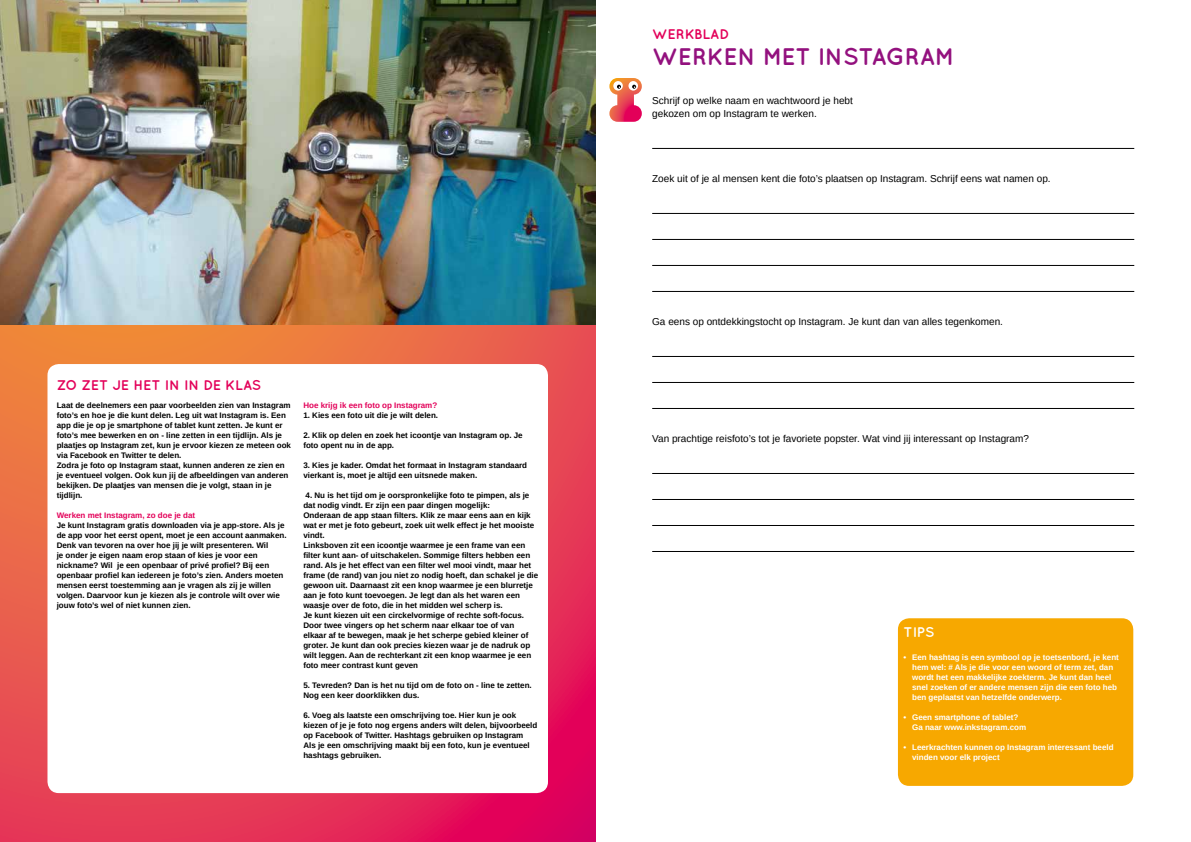
<style>
.page{position:relative;width:1191px;height:842px;background:#fff}
.page>*{position:absolute;margin:0;border:0;box-sizing:border-box;transform-origin:0 0}
.t1{font:700 24px "Quicksand";color:#93117e}
.t2{font:700 14px "Quicksand";color:#e30059}
.t3{font:700 14px "Quicksand";color:#fff}
.t4{font:10px/13px "Arimo";color:#000}
.t5{font:700 8px/10px "Arimo";color:#000}
.t6{font:700 8px/10px "Arimo";color:#fff}
.t7{font:700 8px "Arimo";color:#e30059}
</style>
<div class="page">
<svg style="left:0;top:325px;width:595px;height:517px;background:#e7494f"></svg>
<img style="left:0;top:0;width:595px;height:325px">
<div style="left:47px;top:364px;width:501px;height:429px;background:#fff;border-radius:11px"></div>
<div style="left:898px;top:618px;width:235px;height:168px;background:#f7a800;border-radius:11px"></div>
<hr style="left:652px;top:148px;width:482px;height:1px;background:#000">
<hr style="left:652px;top:213px;width:482px;height:1px;background:#000">
<hr style="left:652px;top:239px;width:482px;height:1px;background:#000">
<hr style="left:652px;top:265px;width:482px;height:1px;background:#000">
<hr style="left:652px;top:291px;width:482px;height:1px;background:#000">
<hr style="left:652px;top:356px;width:482px;height:1px;background:#000">
<hr style="left:652px;top:382px;width:482px;height:1px;background:#000">
<hr style="left:652px;top:408px;width:482px;height:1px;background:#000">
<hr style="left:652px;top:473px;width:482px;height:1px;background:#000">
<hr style="left:652px;top:499px;width:482px;height:1px;background:#000">
<hr style="left:652px;top:525px;width:482px;height:1px;background:#000">
<hr style="left:652px;top:551px;width:482px;height:1px;background:#000">
<svg style="left:609px;top:78px;width:33px;height:44px"></svg>
<h2 class="t2" style="left:57px;top:377px;width:206px">ZO ZET JE HET IN IN DE KLAS</h2>
<p class="t5" style="left:57px;top:401px;width:236px">Laat de deelnemers een paar voorbeelden zien van Instagram foto’s en hoe je die kunt delen. Leg uit wat Instagram is. Een app die je op je smartphone of tablet kunt zetten. Je kunt er foto’s mee bewerken en on - line zetten in een tijdlijn. Als je plaatjes op Instagram zet, kun je ervoor kiezen ze meteen ook via Facebook en Twitter te delen.<br>Zodra je foto op Instagram staat, kunnen anderen ze zien en je eventueel volgen. Ook kun jij de afbeeldingen van anderen bekijken. De plaatjes van mensen die je volgt, staan in je tijdlijn.</p>
<p class="t7" style="left:57px;top:511px;width:140px">Werken met Instagram, zo doe je dat</p>
<p class="t5" style="left:57px;top:521px;width:231px">Je kunt Instagram gratis downloaden via je app-store. Als je de app voor het eerst opent, moet je een account aanmaken.<br>Denk van tevoren na over hoe jij je wilt presenteren. Wil<br>je onder je eigen naam erop staan of kies je voor een nickname? Wil je een openbaar of privé profiel? Bij een openbaar profiel kan iedereen je foto’s zien. Anders moeten mensen eerst toestemming aan je vragen als zij je willen volgen. Daarvoor kun je kiezen als je controle wilt over wie jouw foto’s wel of niet kunnen zien.</p>
<p class="t7" style="left:303px;top:401px;width:135px">Hoe krijg ik een foto op Instagram?</p>
<p class="t5" style="left:303px;top:411px;width:136px">1. Kies een foto uit die je wilt delen.</p>
<p class="t5" style="left:303px;top:431px;width:221px">2. Klik op delen en zoek het icoontje van Instagram op. Je foto opent nu in de app.</p>
<p class="t5" style="left:303px;top:461px;width:225px">3. Kies je kader. Omdat het formaat in Instagram standaard vierkant is, moet je altijd een uitsnede maken.</p>
<p class="t5" style="left:303px;top:491px;width:236px">4. Nu is het tijd om je oorspronkelijke foto te pimpen, als je dat nodig vindt. Er zijn een paar dingen mogelijk:<br>Onderaan de app staan filters. Klik ze maar eens aan en kijk wat er met je foto gebeurt, zoek uit welk effect je het mooiste vindt.<br>Linksboven zit een icoontje waarmee je een frame van een filter kunt aan- of uitschakelen. Sommige filters hebben een rand. Als je het effect van een filter wel mooi vindt, maar het frame (de rand) van jou niet zo nodig hoeft, dan schakel je die gewoon uit. Daarnaast zit een knop waarmee je een blurretje aan je foto kunt toevoegen. Je legt dan als het waren een waasje over de foto, die in het midden wel scherp is.<br>Je kunt kiezen uit een circkelvormige of rechte soft-focus.<br>Door twee vingers op het scherm naar elkaar toe of van elkaar af te bewegen, maak je het scherpe gebied kleiner of groter. Je kunt dan ook precies kiezen waar je de nadruk op wilt leggen. Aan de rechterkant zit een knop waarmee je een foto meer contrast kunt geven</p>
<p class="t5" style="left:303px;top:681px;width:230px">5. Tevreden? Dan is het nu tijd om de foto on - line te zetten.<br>Nog een keer doorklikken dus.</p>
<p class="t5" style="left:303px;top:711px;width:235px">6. Voeg als laatste een omschrijving toe. Hier kun je ook kiezen of je je foto nog ergens anders wilt delen, bijvoorbeeld op Facebook of Twitter. Hashtags gebruiken op Instagram Als je een omschrijving maakt bij een foto, kun je eventueel hashtags gebruiken.</p>
<h2 class="t2" style="left:652px;top:26px;width:79px">WERKBLAD</h2>
<h1 class="t1" style="left:652px;top:42px;width:304px">WERKEN MET INSTAGRAM</h1>
<p class="t4" style="left:652px;top:94px;width:202px">Schrijf op welke naam en wachtwoord je hebt gekozen om op Instagram te werken.</p>
<p class="t4" style="left:652px;top:172px;width:400px">Zoek uit of je al mensen kent die foto’s plaatsen op Instagram. Schrijf eens wat namen op.</p>
<p class="t4" style="left:652px;top:315px;width:352px">Ga eens op ontdekkingstocht op Instagram. Je kunt dan van alles tegenkomen.</p>
<p class="t4" style="left:652px;top:432px;width:378px">Van prachtige reisfoto’s tot je favoriete popster. Wat vind jij interessant op Instagram?</p>
<h2 class="t3" style="left:903px;top:624px;width:32px">TIPS</h2>
<p class="t6" style="left:912px;top:652px;width:208px;text-indent:-9px">• Een hashtag is een symbool op je toetsenbord, je kent hem wel: # Als je die voor een woord of term zet, dan wordt het een makkelijke zoekterm. Je kunt dan heel snel zoeken of er andere mensen zijn die een foto heb ben geplaatst van hetzelfde onderwerp.</p>
<p class="t6" style="left:912px;top:712px;width:115px;text-indent:-9px">• Geen smartphone of tablet?<br>Ga naar www.inkstagram.com</p>
<p class="t6" style="left:912px;top:742px;width:203px;text-indent:-9px">• Leerkrachten kunnen op Instagram interessant beeld vinden voor elk project</p>
</div>
